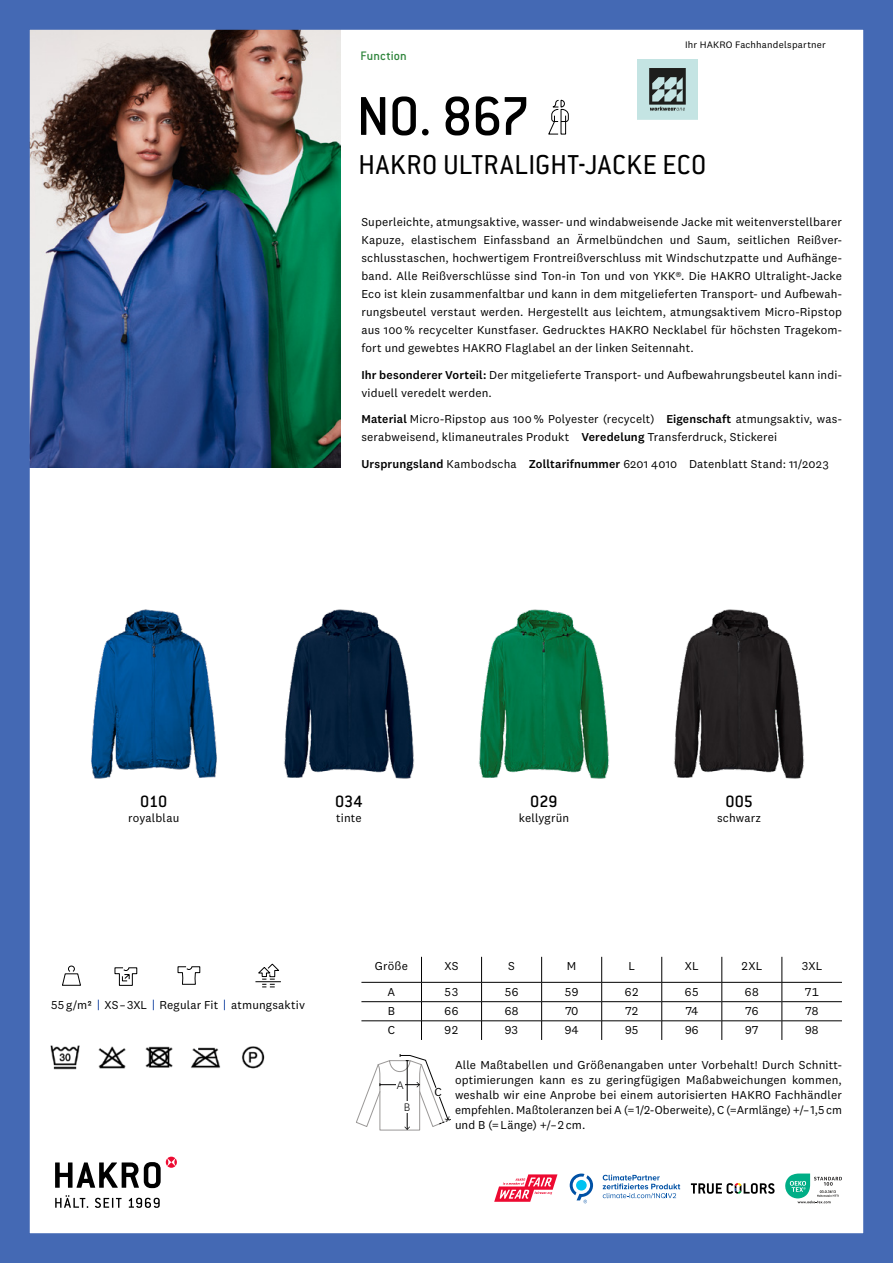
<style>
.page{position:relative;width:893px;height:1263px;background:#fff}
.page>*{position:absolute;margin:0;border:0;box-sizing:border-box;transform-origin:0 0}
.t1{font:500 60px "Conduit ITC Pro";color:#000}
.t2{font:30px "Conduit ITC Pro";letter-spacing:.02em;color:#000}
.t3{font:500 18px "Conduit ITC Pro";letter-spacing:-.005em;color:#000}
.t4{font:500 13.5px "Conduit ITC Pro";letter-spacing:.005em;color:#2f853c}
.t5{font:300 12.75px "National";color:#000}
.t6{font:12px "National 2";color:#000}
.t7{font:11.85px/18px "National 2";letter-spacing:.01em;color:#000;text-align:justify}
.t8{font:9.75px "National 2";letter-spacing:.02em;color:#000}
.s1{font-weight:500}
</style>
<div class="page">
<svg style="left:55px;top:1195px;width:33px;height:13px"></svg>
<svg style="left:95px;top:1198px;width:27px;height:10px"></svg>
<svg style="left:129px;top:1198px;width:31px;height:10px"></svg>
<svg style="left:55px;top:1157px;width:122px;height:31px"></svg>
<svg style="left:356px;top:1054px;width:95px;height:77px"></svg>
<img style="left:31px;top:31px;width:309px;height:437px">
<img style="left:50px;top:1045px;width:215px;height:25px">
<svg style="left:548px;top:99px;width:21px;height:36px"></svg>
<div style="left:0;top:0;width:893px;height:1263px;border:30px solid #4469b4"></div>
<svg style="left:62px;top:965px;width:19px;height:21px"></svg>
<svg style="left:114px;top:967px;width:24px;height:19px"></svg>
<svg style="left:177px;top:966px;width:24px;height:19px"></svg>
<svg style="left:255px;top:963px;width:26px;height:24px"></svg>
<img style="left:479px;top:609px;width:130px;height:170px">
<img style="left:674px;top:609px;width:130px;height:170px">
<img style="left:91px;top:609px;width:126px;height:170px">
<img style="left:284px;top:609px;width:130px;height:170px">
<hr style="left:361px;top:982px;width:60px;height:1px;background:#000">
<hr style="left:421px;top:982px;width:61px;height:1px;background:#000">
<hr style="left:482px;top:982px;width:60px;height:1px;background:#000">
<hr style="left:542px;top:982px;width:60px;height:1px;background:#000">
<hr style="left:602px;top:982px;width:60px;height:1px;background:#000">
<hr style="left:662px;top:982px;width:60px;height:1px;background:#000">
<hr style="left:722px;top:982px;width:60px;height:1px;background:#000">
<hr style="left:782px;top:982px;width:60px;height:1px;background:#000">
<hr style="left:422px;top:1001px;width:59px;height:1px;background:#000">
<hr style="left:482px;top:1001px;width:59px;height:1px;background:#000">
<hr style="left:542px;top:1001px;width:59px;height:1px;background:#000">
<hr style="left:602px;top:1001px;width:59px;height:1px;background:#000">
<hr style="left:662px;top:1001px;width:60px;height:1px;background:#000">
<hr style="left:722px;top:1001px;width:60px;height:1px;background:#000">
<hr style="left:782px;top:1001px;width:60px;height:1px;background:#000">
<hr style="left:422px;top:1020px;width:59px;height:1px;background:#000">
<hr style="left:482px;top:1020px;width:59px;height:1px;background:#000">
<hr style="left:542px;top:1020px;width:59px;height:1px;background:#000">
<hr style="left:602px;top:1020px;width:59px;height:1px;background:#000">
<hr style="left:662px;top:1020px;width:60px;height:1px;background:#000">
<hr style="left:722px;top:1020px;width:60px;height:1px;background:#000">
<hr style="left:782px;top:1020px;width:60px;height:1px;background:#000">
<hr style="left:361px;top:1001px;width:60px;height:1px;background:#000">
<hr style="left:361px;top:1020px;width:60px;height:1px;background:#000">
<svg style="left:722px;top:957px;width:1px;height:83px"></svg>
<svg style="left:782px;top:957px;width:1px;height:83px"></svg>
<svg style="left:661px;top:957px;width:1px;height:83px"></svg>
<svg style="left:541px;top:957px;width:1px;height:83px"></svg>
<svg style="left:601px;top:957px;width:1px;height:83px"></svg>
<svg style="left:481px;top:957px;width:1px;height:83px"></svg>
<svg style="left:421px;top:957px;width:1px;height:83px"></svg>
<svg style="left:570px;top:1173px;width:23px;height:30px"></svg>
<svg style="left:603px;top:1174px;width:77px;height:24px"></svg>
<svg style="left:785px;top:1173px;width:57px;height:31px"></svg>
<svg style="left:691px;top:1183px;width:84px;height:11px"></svg>
<svg style="left:494px;top:1174px;width:63px;height:28px"></svg>
<img style="left:638px;top:60px;width:59px;height:59px">
<p class="t4" style="left:361px;top:48px;width:48px">Function</p>
<p class="t8" style="left:685px;top:39px;width:142px">Ihr HAKRO Fachhandelspartner</p>
<h1 class="t1" style="left:356px;top:82px;width:174px">NO. 867</h1>
<h2 class="t2" style="left:358px;top:148px;width:349px">HAKRO ULTRALIGHT-JACKE ECO</h2>
<p class="t7" style="left:361px;top:213px;width:482px">Superleichte, atmungsaktive, wasser- und windabweisende Jacke mit weitenverstellbarer Kapuze, elastischem Einfassband an Ärmelbündchen und Saum, seitlichen Reißver&shy;schlusstaschen, hochwertigem Frontreißverschluss mit Windschutzpatte und Aufhänge&shy;band. Alle Reißverschlüsse sind Ton-in Ton und von YKK®. Die HAKRO Ultralight-Jacke Eco ist klein zusammenfaltbar und kann in dem mitgelieferten Transport- und Aufbewah&shy;rungsbeutel verstaut werden. Hergestellt aus leichtem, atmungsaktivem Micro-Ripstop aus 100 % recycelter Kunstfaser. Gedrucktes HAKRO Necklabel für höchsten Tragekom&shy;fort und gewebtes HAKRO Flaglabel an der linken Seitennaht.</p>
<p class="t7" style="left:361px;top:366px;width:482px"><span class="s1">Ihr besonderer Vorteil:</span> Der mitgelieferte Transport- und Aufbewahrungsbeutel kann indi&shy;viduell veredelt werden.</p>
<p class="t7" style="left:361px;top:410px;width:482px"><span class="s1">Material</span> Micro-Ripstop aus 100 % Polyester (recycelt) <span class="s1">Eigenschaft</span> atmungsaktiv, was&shy;serabweisend, klimaneutrales Produkt <span class="s1">Veredelung</span> Transferdruck, Stickerei</p>
<p class="t7" style="left:361px;top:455px;width:469px"><span class="s1">Ursprungsland</span> Kambodscha <span class="s1">Zolltarifnummer</span> 6201 4010 Datenblatt Stand: 11/2023</p>
<h3 class="t3" style="left:140px;top:791px;width:28px">010</h3>
<p class="t7" style="left:128px;top:809px;width:53px">royalblau</p>
<h3 class="t3" style="left:335px;top:791px;width:29px">034</h3>
<p class="t7" style="left:336px;top:809px;width:27px">tinte</p>
<h3 class="t3" style="left:530px;top:791px;width:29px">029</h3>
<p class="t7" style="left:519px;top:809px;width:52px">kellygrün</p>
<h3 class="t3" style="left:725px;top:791px;width:29px">005</h3>
<p class="t7" style="left:717px;top:809px;width:46px">schwarz</p>
<p class="t7" style="left:51px;top:995px;width:256px">55 g/m² XS–3XL Regular Fit atmungsaktiv</p>
<p class="t7" style="left:375px;top:957px;width:35px">Größe</p>
<p class="t7" style="left:445px;top:957px;width:15px">XS</p>
<p class="t7" style="left:508px;top:957px;width:8px">S</p>
<p class="t7" style="left:567px;top:957px;width:11px">M</p>
<p class="t7" style="left:628px;top:957px;width:8px">L</p>
<p class="t7" style="left:685px;top:957px;width:15px">XL</p>
<p class="t7" style="left:741px;top:957px;width:23px">2XL</p>
<p class="t7" style="left:801px;top:957px;width:22px">3XL</p>
<p class="t7" style="left:388px;top:983px;width:9px">A</p>
<p class="t7" style="left:444px;top:983px;width:16px">53</p>
<p class="t7" style="left:504px;top:983px;width:16px">56</p>
<p class="t7" style="left:564px;top:983px;width:16px">59</p>
<p class="t7" style="left:624px;top:983px;width:16px">62</p>
<p class="t7" style="left:684px;top:983px;width:16px">65</p>
<p class="t7" style="left:745px;top:983px;width:16px">68</p>
<p class="t7" style="left:805px;top:983px;width:16px">71</p>
<p class="t7" style="left:388px;top:1002px;width:9px">B</p>
<p class="t7" style="left:444px;top:1002px;width:16px">66</p>
<p class="t7" style="left:505px;top:1002px;width:16px">68</p>
<p class="t7" style="left:565px;top:1002px;width:15px">70</p>
<p class="t7" style="left:625px;top:1002px;width:15px">72</p>
<p class="t7" style="left:685px;top:1002px;width:15px">74</p>
<p class="t7" style="left:745px;top:1002px;width:15px">76</p>
<p class="t7" style="left:805px;top:1002px;width:15px">78</p>
<p class="t7" style="left:388px;top:1021px;width:9px">C</p>
<p class="t7" style="left:444px;top:1021px;width:16px">92</p>
<p class="t7" style="left:505px;top:1021px;width:15px">93</p>
<p class="t7" style="left:564px;top:1021px;width:16px">94</p>
<p class="t7" style="left:625px;top:1021px;width:16px">95</p>
<p class="t7" style="left:685px;top:1021px;width:16px">96</p>
<p class="t7" style="left:745px;top:1021px;width:16px">97</p>
<p class="t7" style="left:805px;top:1021px;width:16px">98</p>
<p class="t5" style="left:397px;top:1077px;width:8px">A</p>
<p class="t5" style="left:404px;top:1099px;width:8px">B</p>
<p class="t6" style="left:434px;top:1084px;width:9px">C</p>
<p class="t7" style="left:455px;top:1058px;width:388px;line-height:15px">Alle Maßtabellen und Größenangaben unter Vorbehalt! Durch Schnitt&shy;optimierungen kann es zu geringfügigen Maßabweichungen kommen, weshalb wir eine Anprobe bei einem autorisierten HAKRO Fachhändler empfehlen. Maßtoleranzen bei A (=1/2-Oberweite), C (=Armlänge) +/–1,5 cm und B (=Länge) +/–2 cm.</p>
</div>
